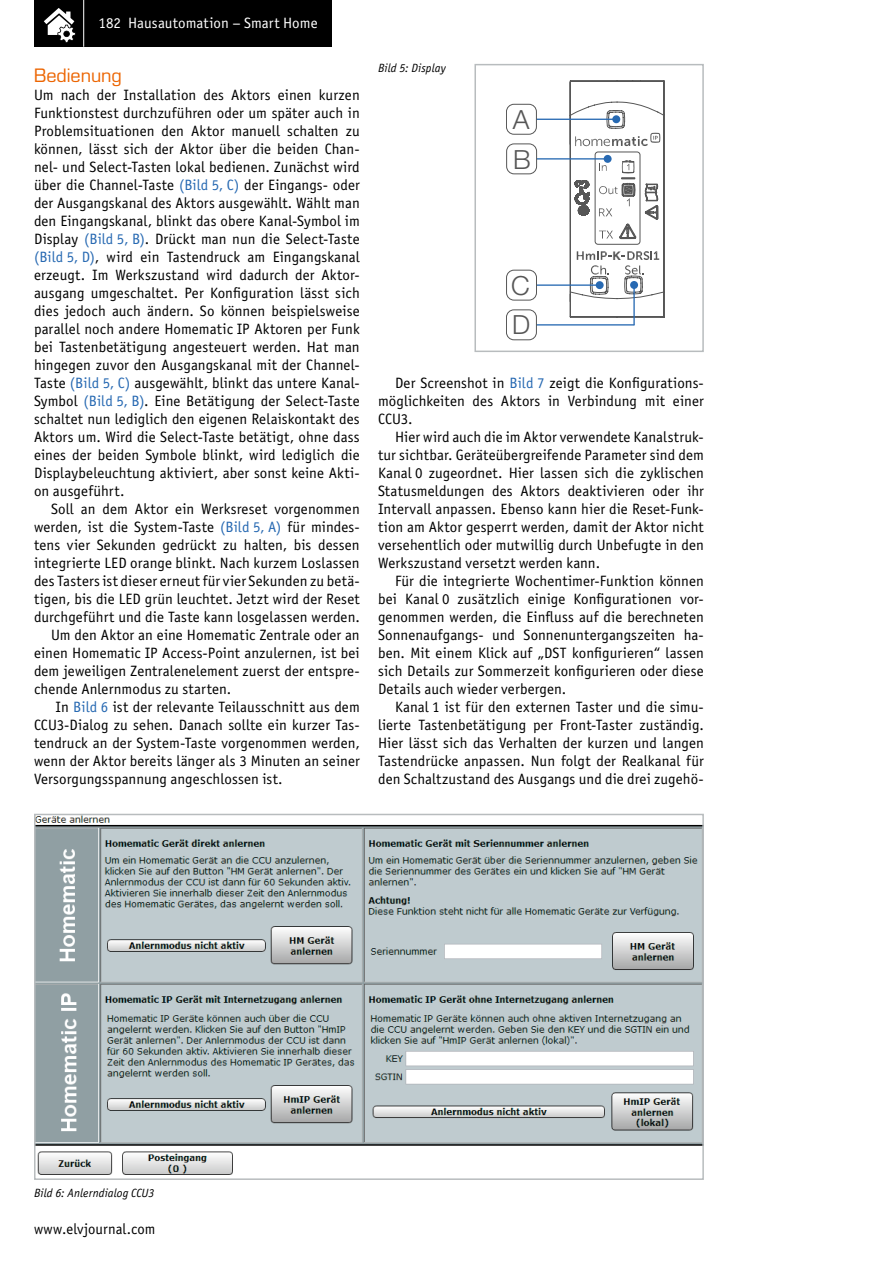
<style>
.page{position:relative;width:893px;height:1263px;background:#fff}
.page>*{position:absolute;margin:0;border:0;box-sizing:border-box;transform-origin:0 0}
.t1{font:300 26.4px/40.2px "Helvetica Neue LT Std";color:#565656}
.Subhead_5{font:18px "Eurostile LT Std";letter-spacing:-.005em;color:#ec6502}
.Fließtext_Neue_Zeile{font:15px/18px "Officina Sans Book ITC";letter-spacing:.005em;color:#000;text-align:justify}
.Fließtext_Neuer_Absa{font:15px/18px "Officina Sans Book ITC";letter-spacing:.005em;color:#000;text-align:justify}
.t2{font:15px "Officina Sans Book ITC";color:#fff}
.Bildunterschrift{font:italic 12px "Officina Sans Book ITC";letter-spacing:.005em;color:#000}
.t3{font:700 11.85px "Helvetica";color:#565656}
.s1{color:#2769b2}
</style>
<div class="page">
<div style="left:34px;top:0;width:298px;height:47px;background:#000"></div>
<hr style="left:83px;top:0;width:1px;height:47px;background:#fff">
<svg style="left:44px;top:8px;width:32px;height:35px"></svg>
<svg style="left:569px;top:80px;width:95px;height:238px"></svg>
<hr style="left:536px;top:119px;width:80px;height:1px;background:#2769b2">
<div style="left:612px;top:115px;width:8px;height:8px;background:#2769b2;border-radius:50%"></div>
<div style="left:506px;top:104px;width:31px;height:31px;border:1px solid #565656;border-radius:7px"></div>
<hr style="left:537px;top:158px;width:71px;height:2px;background:#2769b2">
<div style="left:604px;top:155px;width:8px;height:8px;background:#2769b2;border-radius:50%"></div>
<div style="left:506px;top:143px;width:31px;height:31px;border:1px solid #565656;border-radius:7px"></div>
<hr style="left:536px;top:284px;width:64px;height:2px;background:#2769b2">
<div style="left:596px;top:281px;width:8px;height:8px;background:#2769b2;border-radius:50%"></div>
<div style="left:506px;top:270px;width:31px;height:30px;border:1px solid #565656;border-radius:7px"></div>
<hr style="left:633px;top:285px;width:2px;height:40px;background:#2769b2">
<div style="left:630px;top:281px;width:8px;height:8px;background:#2769b2;border-radius:50%"></div>
<hr style="left:537px;top:324px;width:97px;height:2px;background:#2769b2">
<div style="left:506px;top:309px;width:31px;height:31px;border:1px solid #565656;border-radius:7px"></div>
<div style="left:474px;top:64px;width:230px;height:288px;border:2px solid #b8bcbe"></div>
<img style="left:37px;top:817px;width:664px;height:358px">
<div style="left:34px;top:814px;width:670px;height:366px;border:2px solid #b8bcbe"></div>
<p class="t2" style="left:99px;top:13px;width:221px">182 Hausautomation – Smart Home</p>
<p class="Subhead_5" style="left:34px;top:64px;width:89px">Bedienung</p>
<p class="Fließtext_Neuer_Absa" style="left:34px;top:85px;width:327px">Um nach der Installation des Aktors einen kurzen Funktionstest durchzuführen oder um später auch in Problemsituationen den Aktor manuell schalten zu können, lässt sich der Aktor über die beiden Chan&shy;nel- und Select-Tasten lokal bedienen. Zunächst wird über die Channel-Taste <span class="s1">(Bild 5, C)</span> der Eingangs- oder der Ausgangskanal des Aktors ausgewählt. Wählt man den Eingangskanal, blinkt das obere Kanal-Symbol im Display <span class="s1">(Bild 5, B)</span>. Drückt man nun die Select-Taste <span class="s1">(Bild 5, D)</span>, wird ein Tastendruck am Eingangskanal erzeugt. Im Werkszustand wird dadurch der Aktor&shy;ausgang umgeschaltet. Per Konfiguration lässt sich dies jedoch auch ändern. So können beispielsweise parallel noch andere Homematic IP Aktoren per Funk bei Tastenbetätigung angesteuert werden. Hat man hingegen zuvor den Ausgangskanal mit der Channel-Taste <span class="s1">(Bild 5, C)</span> ausgewählt, blinkt das untere Kanal-Symbol <span class="s1">(Bild 5, B)</span>. Eine Betätigung der Select-Taste schaltet nun lediglich den eigenen Relaiskontakt des Aktors um. Wird die Select-Taste betätigt, ohne dass eines der beiden Symbole blinkt, wird lediglich die Displaybeleuchtung aktiviert, aber sonst keine Akti&shy;on ausgeführt.</p>
<p class="Fließtext_Neue_Zeile" style="left:34px;top:499px;width:327px;text-indent:17px">Soll an dem Aktor ein Werksreset vorgenommen werden, ist die System-Taste <span class="s1">(Bild 5, A)</span> für mindes&shy;tens vier Sekunden gedrückt zu halten, bis dessen integrierte LED orange blinkt. Nach kurzem Loslassen des Tasters ist dieser erneut für vier Sekunden zu betä&shy;tigen, bis die LED grün leuchtet. Jetzt wird der Reset durchgeführt und die Taste kann losgelassen werden.</p>
<p class="Fließtext_Neue_Zeile" style="left:34px;top:625px;width:327px;text-indent:17px">Um den Aktor an eine Homematic Zentrale oder an einen Homematic IP Access-Point anzulernen, ist bei dem jeweiligen Zentralenelement zuerst der entspre&shy;chende Anlernmodus zu starten.</p>
<p class="Fließtext_Neue_Zeile" style="left:34px;top:697px;width:327px;text-indent:21px">In <span class="s1">Bild 6</span> ist der relevante Teilausschnitt aus dem CCU3-Dialog zu sehen. Danach sollte ein kurzer Tas&shy;tendruck an der System-Taste vorgenommen werden, wenn der Aktor bereits länger als 3 Minuten an seiner Versorgungsspannung angeschlossen ist.</p>
<p class="Bildunterschrift" style="left:378px;top:60px;width:69px">Bild 5: Display</p>
<p class="t1" style="left:513px;top:99px;width:19px">A<br>B</p>
<p class="t1" style="left:511px;top:265px;width:21px;line-height:39.5px">C<br>D</p>
<p class="t3" style="left:613px;top:246px;width:10px">K</p>
<p class="Fließtext_Neue_Zeile" style="left:378px;top:373px;width:327px;text-indent:17px">Der Screenshot in <span class="s1">Bild 7</span> zeigt die Konfigurations&shy;möglichkeiten des Aktors in Verbindung mit einer CCU3.</p>
<p class="Fließtext_Neue_Zeile" style="left:378px;top:427px;width:327px;text-indent:17px">Hier wird auch die im Aktor verwendete Kanalstruk&shy;tur sichtbar. Geräteübergreifende Parameter sind dem Kanal 0 zugeordnet. Hier lassen sich die zyklischen Statusmeldungen des Aktors deaktivieren oder ihr Intervall anpassen. Ebenso kann hier die Reset-Funk&shy;tion am Aktor gesperrt werden, damit der Aktor nicht versehentlich oder mutwillig durch Unbefugte in den Werkszustand versetzt werden kann.</p>
<p class="Fließtext_Neue_Zeile" style="left:378px;top:571px;width:327px;text-indent:17px">Für die integrierte Wochentimer-Funktion können bei Kanal 0 zusätzlich einige Konfigurationen vor&shy;genommen werden, die Einfluss auf die berechneten Sonnenaufgangs- und Sonnenuntergangszeiten ha&shy;ben. Mit einem Klick auf „DST konfigurieren“ lassen sich Details zur Sommerzeit konfigurieren oder diese Details auch wieder verbergen.</p>
<p class="Fließtext_Neue_Zeile" style="left:378px;top:697px;width:327px;text-indent:17px">Kanal 1 ist für den externen Taster und die simu&shy;lierte Tastenbetätigung per Front-Taster zuständig.<br>Hier lässt sich das Verhalten der kurzen und langen Tastendrücke anpassen. Nun folgt der Realkanal für den Schaltzustand des Ausgangs und die drei zugehö-</p>
<p class="Bildunterschrift" style="left:34px;top:1185px;width:122px">Bild 6: Anlerndialog CCU3</p>
<p class="Fließtext_Neuer_Absa" style="left:34px;top:1219px;width:123px">www.elvjournal.com</p>
</div>
